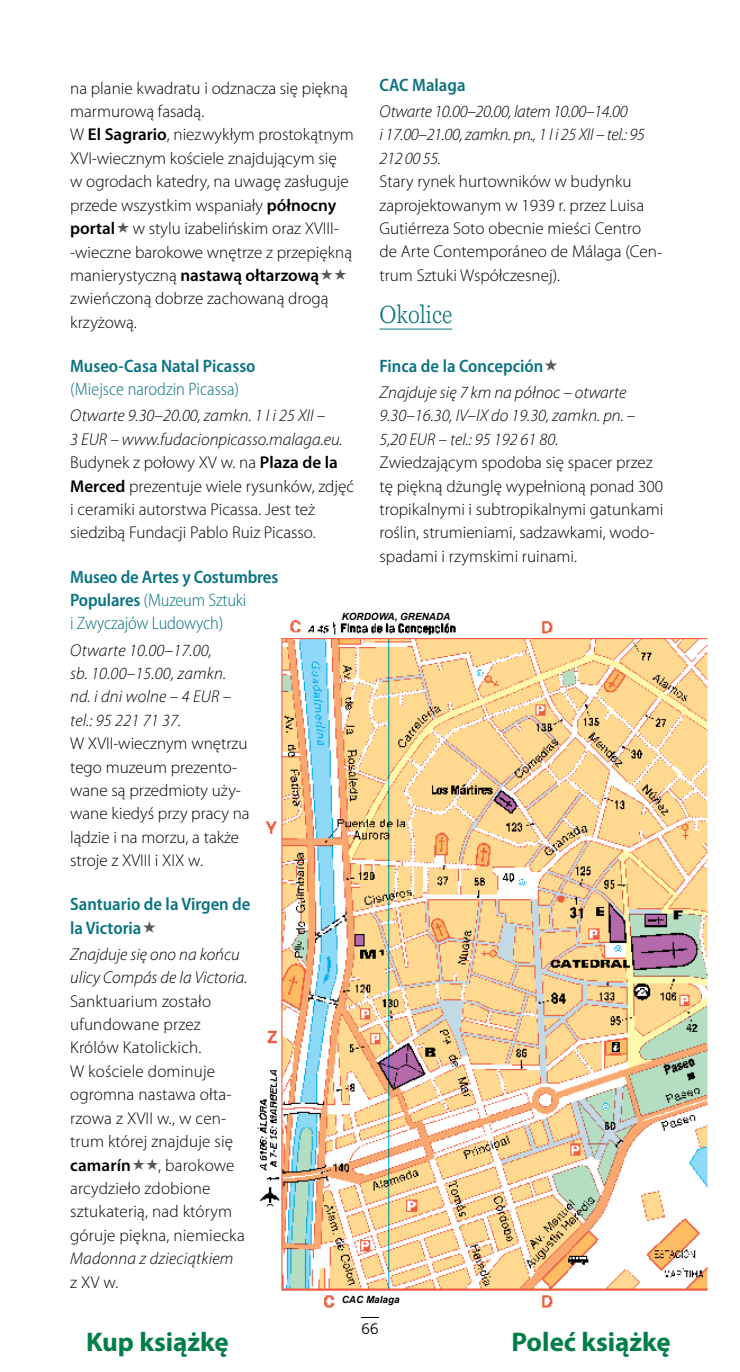
<style>
.page{position:relative;width:740px;height:1372px;background:#fff}
.page>*{position:absolute;margin:0;border:0;box-sizing:border-box;transform-origin:0 0}
.t1{font:700 27px "Myriad Pro";color:#007e49}
.t2{font:300 condensed 24.75px "Georgia Pro";color:#097381}
.t3{font:600 semi-condensed 18px/23.4px "Myriad Pro";color:#097381}
.t4{font:300 semi-condensed 18px "Myriad Pro";color:#097381}
.t5{font:300 17.1px/23.4px "Myriad Pro";color:#000}
.t6{font:italic 300 17.1px/23.4px "Myriad Pro";color:#000}
.t7{font:italic 300 17.1px/23.4px "Myriad Pro";letter-spacing:-.02em;color:#000}
.t8{font:600 17.1px "Myriad Pro";letter-spacing:.01em;color:#000}
.t9{font:15.08px "Museo Sans 300";color:#000}
.t10{font:italic 700 9.9px "Arial";color:#000}
.s1{font-weight:600}
.s2{font-style:italic}
.s3{font-weight:300}
</style>
<div class="page">
<hr style="left:379px;top:329px;width:73px;height:1px;background:#097381">
<img style="left:257px;top:620px;width:451px;height:688px">
<p class="t3" style="left:379px;top:73px;width:87px">CAC Malaga</p>
<p class="t7" style="left:379px;top:100px;width:267px">Otwarte 10.00–20.00, latem 10.00–14.00<br>i 17.00–21.00, zamkn. pn., 1 I i 25 XII – tel.: 95<br>212 00 55.</p>
<p class="t5" style="left:379px;top:170px;width:284px">Stary rynek hurtowników w budynku zaprojektowanym w 1939 r. przez Luisa Gutiérreza Soto obecnie mieści Centro de Arte Contemporáneo de Málaga (Cen&shy;trum Sztuki Współczesnej).</p>
<h2 class="t2" style="left:379px;top:298px;width:74px">Okolice</h2>
<p class="t3" style="left:379px;top:354px;width:165px">Finca de la Concepción</p>
<p class="t6" style="left:379px;top:381px;width:257px">Znajduje się 7 km na północ – otwarte<br>9.30–16.30, IV–IX do 19.30, zamkn. pn. –<br>5,20 EUR – tel.: 95 192 61 80.</p>
<p class="t5" style="left:379px;top:450px;width:285px">Zwiedzającym spodoba się spacer przez tę piękną dżunglę wypełnioną ponad 300 tropikalnymi i subtropikalnymi gatunkami roślin, strumieniami, sadzawkami, wodo&shy;spadami i rzymskimi ruinami.</p>
<p class="t5" style="left:70px;top:76px;width:285px">na planie kwadratu i odznacza się piękną marmurową fasadą.<br>W <span class="s1">El Sagrario</span>, niezwykłym prostokątnym XVI-wiecznym kościele znajdującym się<br>w ogrodach katedry, na uwagę zasługuje przede wszystkim wspaniały <span class="s1">północny portal</span> w stylu izabelińskim oraz XVIII--wieczne barokowe wnętrze z przepiękną manierystyczną <span class="s1">nastawą ołtarzową </span>zwieńczoną dobrze zachowaną drogą krzyżową.</p>
<p class="t3" style="left:70px;top:354px;width:187px">Museo-Casa Natal Picasso</p>
<p class="t4" style="left:70px;top:379px;width:171px">(Miejsce narodzin Picassa)</p>
<p class="t5" style="left:70px;top:404px;width:285px"><span class="s2">Otwarte 9.30–20.00, zamkn. 1 I i 25 XII –<br>3 EUR – www.fudacionpicasso.malaga.eu.<br></span>Budynek z połowy XV w. na <span class="s1">Plaza de la Merced</span> prezentuje wiele rysunków, zdjęć i ceramiki autorstwa Picassa. Jest też siedzibą Fundacji Pablo Ruiz Picasso.</p>
<p class="t3" style="left:70px;top:565px;width:210px">Museo de Artes y Costumbres<br>Populares <span class="s3">(Muzeum Sztuki<br>i Zwyczajów Ludowych)</span></p>
<p class="t6" style="left:70px;top:638px;width:163px">Otwarte 10.00–17.00, sb. 10.00–15.00, zamkn. nd. i dni wolne – 4 EUR – tel.: 95 221 71 37.</p>
<p class="t5" style="left:70px;top:731px;width:181px">W XVII-wiecznym wnętrzu tego muzeum prezento&shy;wane są przedmioty uży&shy;wane kiedyś przy pracy na lądzie i na morzu, a także stroje z XVIII i XIX w.</p>
<p class="t3" style="left:70px;top:892px;width:182px">Santuario de la Virgen de la Victoria</p>
<p class="t6" style="left:70px;top:942px;width:179px">Znajduje się ono na końcu ulicy Compás de la Victoria.</p>
<p class="t5" style="left:70px;top:989px;width:164px">Sanktuarium zostało ufundowane przez<br>Królów Katolickich.<br>W kościele dominuje ogromna nastawa ołta&shy;rzowa z XVII w., w cen&shy;trum której znajduje się</p>
<p class="t8" style="left:70px;top:1153px;width:62px">camarín</p>
<p class="t10" style="left:342px;top:610px;width:110px">KORDOWA, GRENADA</p>
<p class="t5" style="left:70px;top:1152px;width:176px;text-indent:88px">, barokowe arcydzieło zdobione sztukaterią, nad którym góruje piękna, niemiecka</p>
<p class="t6" style="left:70px;top:1247px;width:165px">Madonna z dzieciątkiem</p>
<p class="t5" style="left:70px;top:1269px;width:50px">z XV w.</p>
<p class="t10" style="left:342px;top:1292px;width:59px">CAC Malaga</p>
<p class="t9" style="left:361px;top:1320px;width:19px">66</p>
<h1 class="t1" style="left:86px;top:1324px;width:144px">Kup książkę</h1>
<h1 class="t1" style="left:512px;top:1324px;width:161px">Poleć książkę</h1>
</div>
